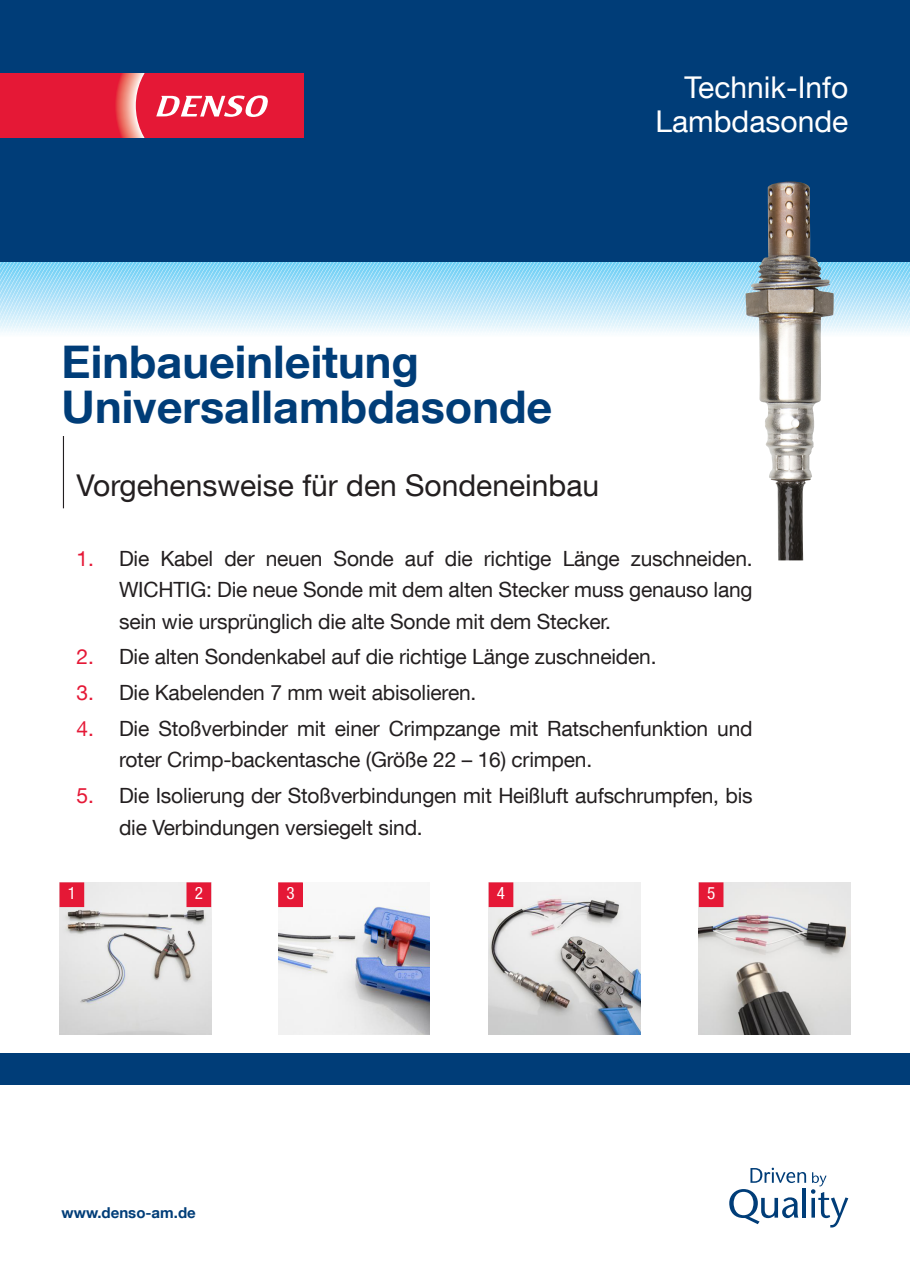
<style>
.page{position:relative;width:910px;height:1280px;background:#fff}
.page>*{position:absolute;margin:0;border:0;box-sizing:border-box;transform-origin:0 0}
.t1{font:700 45px/45px "Helvetica Neue LT Com";color:#003d78}
.t2{font:30px "Helvetica Neue LT Com";color:#231f20}
.t3{font:30px/34.5px "Helvetica Neue LT Com";color:#fff;text-align:right}
.t4{font:21px/31.5px "Helvetica Neue LT Com";letter-spacing:-.01em;color:#231f20}
.t5{font:condensed 17.1px "Helvetica Neue LT Com";color:#fff}
.t6{font:700 15px "Helvetica Neue LT Com";color:#003d78}
.s1{color:#e51836}
</style>
<div class="page">
<svg style="left:0;top:261px;width:910px;height:72px;background:#b4e3f7"></svg>
<div style="left:0;top:0;width:910px;height:261px;background:#003d78"></div>
<div style="left:0;top:73px;width:303px;height:65px;background:#e51836"></div>
<svg style="left:115px;top:73px;width:153px;height:65px"></svg>
<svg style="left:729px;top:1168px;width:119px;height:59px"></svg>
<div style="left:0;top:1053px;width:910px;height:31px;background:#003d78"></div>
<img style="left:746px;top:182px;width:88px;height:378px">
<img style="left:60px;top:882px;width:151px;height:152px">
<div style="left:60px;top:883px;width:24px;height:23px;background:#e51836"></div>
<div style="left:60px;top:882px;width:24px;height:25px;border:1px solid #e51836"></div>
<div style="left:187px;top:883px;width:24px;height:23px;background:#e51836"></div>
<div style="left:186px;top:882px;width:25px;height:25px;border:1px solid #e51836"></div>
<img style="left:278px;top:906px;width:152px;height:128px">
<div style="left:279px;top:883px;width:23px;height:23px;background:#e51836"></div>
<div style="left:278px;top:882px;width:25px;height:25px;border:1px solid #e51836"></div>
<img style="left:489px;top:882px;width:151px;height:152px">
<div style="left:489px;top:883px;width:24px;height:23px;background:#e51836"></div>
<div style="left:489px;top:882px;width:24px;height:25px;border:1px solid #e51836"></div>
<img style="left:699px;top:882px;width:151px;height:152px">
<div style="left:699px;top:883px;width:24px;height:23px;background:#e51836"></div>
<div style="left:699px;top:882px;width:24px;height:25px;border:1px solid #e51836"></div>
<hr style="left:63px;top:436px;width:1px;height:72px;background:#231f20">
<h2 class="t3" style="left:655px;top:69px;width:194px">Technik-Info<br>Lambdasonde</h2>
<h1 class="t1" style="left:62px;top:338px;width:492px">Einbaueinleitung<br>Universallambdasonde</h1>
<h2 class="t2" style="left:77px;top:467px;width:524px">Vorgehensweise für den Sondeneinbau</h2>
<p class="t4" style="left:119px;top:542px;width:635px;text-align:justify;text-indent:-43px"><span class="s1">1.</span> Die Kabel der neuen Sonde auf die richtige Länge zuschneiden.<br>WICHTIG: Die neue Sonde mit dem alten Stecker muss genauso lang sein wie ursprünglich die alte Sonde mit dem Stecker.</p>
<p class="t4" style="left:77px;top:641px;width:581px"><span class="s1">2.</span> Die alten Sondenkabel auf die richtige Länge zuschneiden.</p>
<p class="t4" style="left:77px;top:676px;width:401px"><span class="s1">3.</span> Die Kabelenden 7 mm weit abisolieren.</p>
<p class="t4" style="left:119px;top:712px;width:635px;text-indent:-43px"><span class="s1">4.</span> Die Stoßverbinder mit einer Crimpzange mit Ratschenfunktion und roter Crimp-backentasche (Größe 22 – 16) crimpen.</p>
<p class="t4" style="left:119px;top:779px;width:635px;text-indent:-43px"><span class="s1">5.</span> Die Isolierung der Stoßverbindungen mit Heißluft aufschrumpfen, bis die Verbindungen versiegelt sind.</p>
<p class="t5" style="left:68px;top:883px;width:10px">1</p>
<p class="t5" style="left:195px;top:883px;width:10px">2</p>
<p class="t5" style="left:286px;top:883px;width:10px">3</p>
<p class="t5" style="left:497px;top:883px;width:10px">4</p>
<p class="t5" style="left:707px;top:883px;width:10px">5</p>
<p class="t6" style="left:62px;top:1203px;width:136px">www.denso-am.de</p>
</div>
